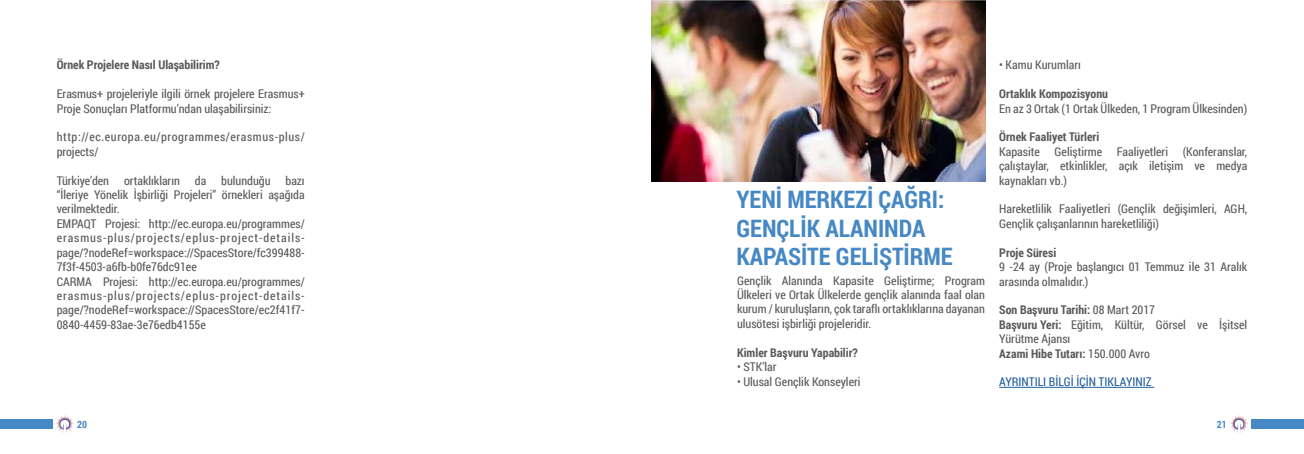
<style>
.page{position:relative;width:1304px;height:454px;background:#fff}
.page>*{position:absolute;margin:0;border:0;box-sizing:border-box;transform-origin:0 0}
.t1{font:700 24px/28.8px "Roboto Condensed";color:#4688c4}
.t2{font:12px/14.4px "Roboto Condensed";color:#58595b}
.t3{font:700 12px "Roboto Condensed";color:#58595b}
.t4{font:12px/14.4px "Roboto Condensed";letter-spacing:.05em;color:#58595b}
.t5{font:12px "Roboto Condensed";color:#215e9e}
.t6{font:700 10px "Roboto Condensed";color:#4688c4}
.s1{font-weight:700}
</style>
<div class="page">
<div style="left:0;top:419px;width:52px;height:10px;background:#4688c4"></div>
<div style="left:1252px;top:419px;width:52px;height:10px;background:#4688c4"></div>
<svg style="left:1231px;top:415px;width:17px;height:18px"></svg>
<svg style="left:56px;top:415px;width:18px;height:18px"></svg>
<hr style="left:999px;top:387px;width:155px;height:1px;background:#215e9e">
<img style="left:652px;top:0;width:333px;height:181px">
<p class="t3" style="left:57px;top:57px;width:165px">Örnek Projelere Nasıl Ulaşabilirim?</p>
<p class="t2" style="left:57px;top:86px;width:250px">Erasmus+ projeleriyle ilgili örnek projelere Erasmus+<br>Proje Sonuçları Platformu’ndan ulaşabilirsiniz:</p>
<p class="t4" style="left:57px;top:129px;width:250px">http://ec.europa.eu/programmes/erasmus-plus/ projects/</p>
<p class="t2" style="left:57px;top:173px;width:250px">Türkiye’den ortaklıkların da bulunduğu bazı “İleriye Yönelik İşbirliği Projeleri” örnekleri aşağıda verilmektedir.<br>EMPAQT Projesi: http://ec.europa.eu/programmes/ erasmus-plus/projects/eplus-project-details&shy;page/?nodeRef=workspace://SpacesStore/fc399488- 7f3f-4503-a6fb-b0fe76dc91ee<br>CARMA Projesi: http://ec.europa.eu/programmes/ erasmus-plus/projects/eplus-project-details&shy;page/?nodeRef=workspace://SpacesStore/ec2f41f7- 0840-4459-83ae-3e76edb4155e</p>
<h1 class="t1" style="left:736px;top:184px;width:218px">YENİ MERKEZİ ÇAĞRI:<br>GENÇLİK ALANINDA<br>KAPASİTE GELİŞTİRME</h1>
<p class="t2" style="left:737px;top:272px;width:250px;text-align:justify">Gençlik Alanında Kapasite Geliştirme; Program Ülkeleri ve Ortak Ülkelerde gençlik alanında faal olan kurum / kuruluşların, çok taraflı ortaklıklarına dayanan ulusötesi işbirliği projeleridir.</p>
<p class="t3" style="left:737px;top:344px;width:122px">Kimler Başvuru Yapabilir?</p>
<p class="t2" style="left:737px;top:359px;width:41px">• STK’lar</p>
<p class="t2" style="left:737px;top:373px;width:125px">• Ulusal Gençlik Konseyleri</p>
<p class="t2" style="left:999px;top:57px;width:83px">• Kamu Kurumları</p>
<p class="t3" style="left:999px;top:85px;width:110px">Ortaklık Kompozisyonu</p>
<p class="t2" style="left:999px;top:101px;width:250px">En az 3 Ortak (1 Ortak Ülkeden, 1 Program Ülkesinden)</p>
<p class="t3" style="left:999px;top:129px;width:102px">Örnek Faaliyet Türleri</p>
<p class="t2" style="left:999px;top:144px;width:250px;text-align:justify">Kapasite Geliştirme Faaliyetleri (Konferanslar, çalıştaylar, etkinlikler, açık iletişim ve medya kaynakları vb.)</p>
<p class="t2" style="left:999px;top:201px;width:250px">Hareketlilik Faaliyetleri (Gençlik değişimleri, AGH,<br>Gençlik çalışanlarının hareketliliği)</p>
<p class="t3" style="left:999px;top:244px;width:58px">Proje Süresi</p>
<p class="t2" style="left:999px;top:259px;width:250px">9 -24 ay (Proje başlangıcı 01 Temmuz ile 31 Aralık arasında olmalıdır.)</p>
<p class="t2" style="left:999px;top:302px;width:250px"><span class="s1">Son Başvuru Tarihi:</span> 08 Mart 2017<br><span class="s1">Başvuru Yeri:</span> Eğitim, Kültür, Görsel ve İşitsel<br>Yürütme Ajansı<br><span class="s1">Azami Hibe Tutarı:</span> 150.000 Avro</p>
<p class="t5" style="left:999px;top:373px;width:154px">AYRINTILI BİLGİ İÇİN TIKLAYINIZ</p>
<p class="t6" style="left:77px;top:417px;width:11px">20</p>
<p class="t6" style="left:1217px;top:417px;width:11px">21</p>
</div>
